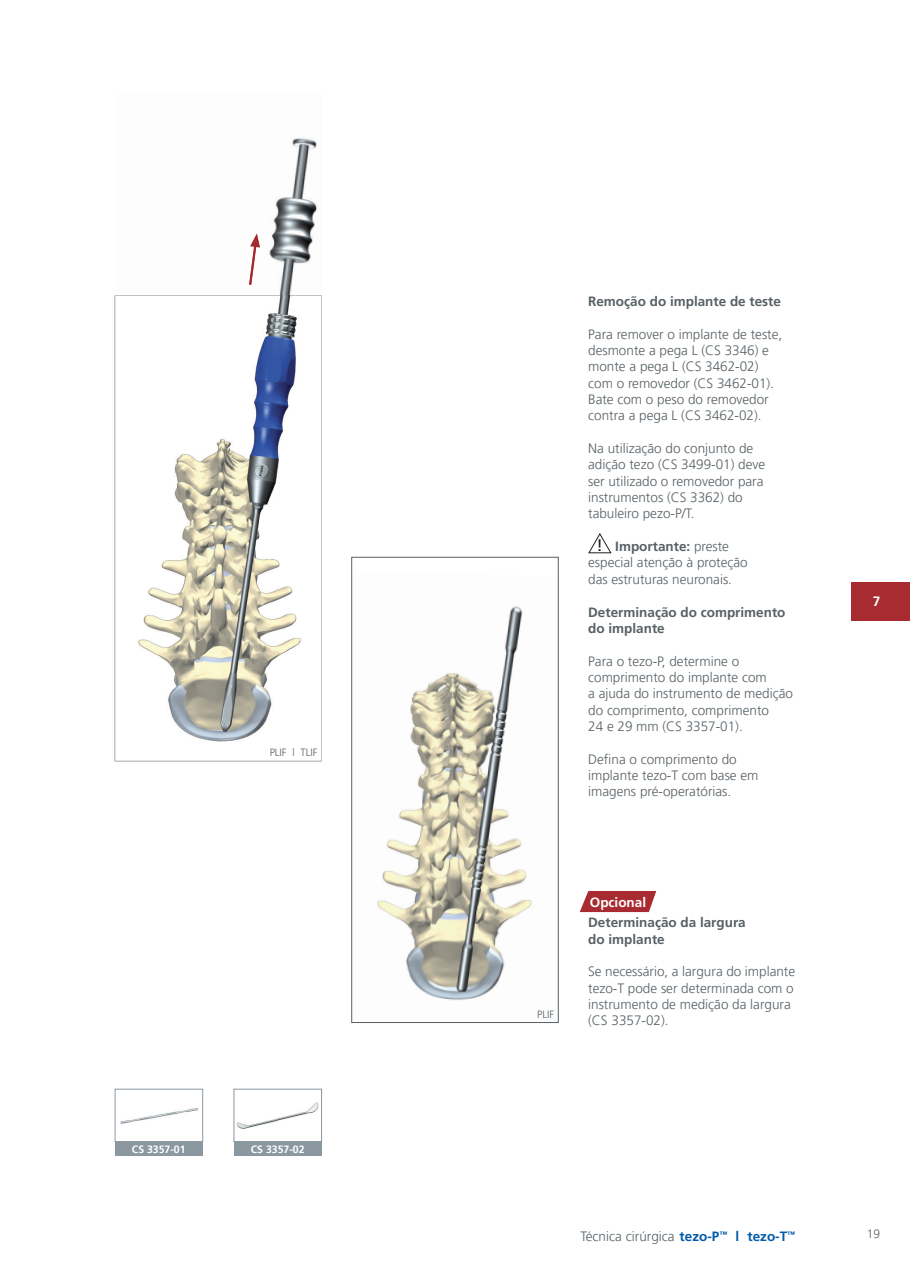
<style>
.page{position:relative;width:910px;height:1280px;background:#fff}
.page>*{position:absolute;margin:0;border:0;box-sizing:border-box;transform-origin:0 0}
.t1{font:300 13.5px/16.4px "Frutiger LT Pro";color:#576065}
.t2{font:700 13.5px/16.4px "Frutiger LT Com";color:#576065}
.t3{font:700 13.5px "Frutiger LT Com";color:#fff}
.t4{font:700 13.5px "Frutiger LT Pro";color:#fff}
.t5{font:300 12px "Frutiger LT Pro";color:#576065}
.t6{font:700 10.5px "Frutiger LT Pro";color:#fff}
.t7{font:300 10.5px "Frutiger LT Pro";color:#576065}
.s1{font-family:"Frutiger LT Pro";font-weight:400;font-size:16.65px;color:#231f20}
.s2{font-family:"Frutiger LT Pro";font-weight:300}
.s3{font-family:"Frutiger LT Com";font-weight:700;color:#015aaa}
</style>
<div class="page">
<div style="left:852px;top:582px;width:58px;height:38px;background:#a72b30"></div>
<img style="left:377px;top:606px;width:155px;height:316px">
<img style="left:403px;top:922px;width:102px;height:79px">
<div style="left:351px;top:557px;width:207px;height:466px;border:1px solid #576065"></div>
<img style="left:115px;top:138px;width:207px;height:158px">
<img style="left:249px;top:247px;width:7px;height:38px">
<img style="left:250px;top:233px;width:10px;height:14px">
<img style="left:115px;top:296px;width:207px;height:465px">
<img style="left:120px;top:1108px;width:78px;height:16px">
<div style="left:115px;top:1089px;width:88px;height:53px;border:1px solid #8b98a0"></div>
<div style="left:115px;top:1142px;width:88px;height:14px;background:#8b98a0"></div>
<img style="left:236px;top:1102px;width:83px;height:27px">
<div style="left:234px;top:1089px;width:88px;height:53px;border:1px solid #8b98a0"></div>
<div style="left:234px;top:1142px;width:88px;height:14px;background:#8b98a0"></div>
<svg style="left:588px;top:533px;width:24px;height:21px"></svg>
<svg style="left:580px;top:891px;width:76px;height:21px;background:#af3f44"></svg>
<p class="t7" style="left:270px;top:746px;width:49px">PLIF l TLIF</p>
<p class="t6" style="left:132px;top:1143px;width:55px">CS 3357-01</p>
<p class="t6" style="left:251px;top:1143px;width:55px">CS 3357-02</p>
<p class="t2" style="left:588px;top:293px;width:194px">Remoção do implante de teste</p>
<p class="t1" style="left:588px;top:326px;width:196px">Para remover o implante de teste, desmonte a pega L (CS 3346) e monte a pega L (CS 3462-02) com o removedor (CS 3462-01).<br>Bate com o peso do removedor contra a pega L (CS 3462-02).</p>
<p class="t1" style="left:588px;top:440px;width:179px">Na utilização do conjunto de adição tezo (CS 3499-01) deve ser utilizado o removedor para instrumentos (CS 3362) do tabuleiro pezo-P/T.</p>
<p class="t2" style="left:597px;top:538px;width:134px"><span class="s1">!</span> Importante: <span class="s2">preste</span></p>
<p class="t1" style="left:588px;top:555px;width:161px">especial atenção à proteção das estruturas neuronais.</p>
<p class="t2" style="left:588px;top:604px;width:199px">Determinação do comprimento do implante</p>
<p class="t1" style="left:588px;top:653px;width:206px">Para o tezo-P, determine o comprimento do implante com<br>a ajuda do instrumento de medição do comprimento, comprimento<br>24 e 29 mm (CS 3357-01).</p>
<p class="t1" style="left:588px;top:751px;width:172px">Defina o comprimento do implante tezo-T com base em imagens pré-operatórias.</p>
<p class="t7" style="left:537px;top:1009px;width:18px">PLIF</p>
<p class="t3" style="left:590px;top:894px;width:58px">Opcional</p>
<p class="t2" style="left:588px;top:914px;width:159px">Determinação da largura do implante</p>
<p class="t1" style="left:588px;top:963px;width:208px">Se necessário, a largura do implante tezo-T pode ser determinada com o instrumento de medição da largura (CS 3357-02).</p>
<p class="t4" style="left:873px;top:593px;width:9px">7</p>
<p class="t1" style="left:581px;top:1229px;width:216px">Técnica cirúrgica <span class="s3">tezo-P</span><sup>™</sup> <span class="s3">l tezo-T</span><sup>™</sup></p>
<p class="t5" style="left:867px;top:1227px;width:15px">19</p>
</div>
